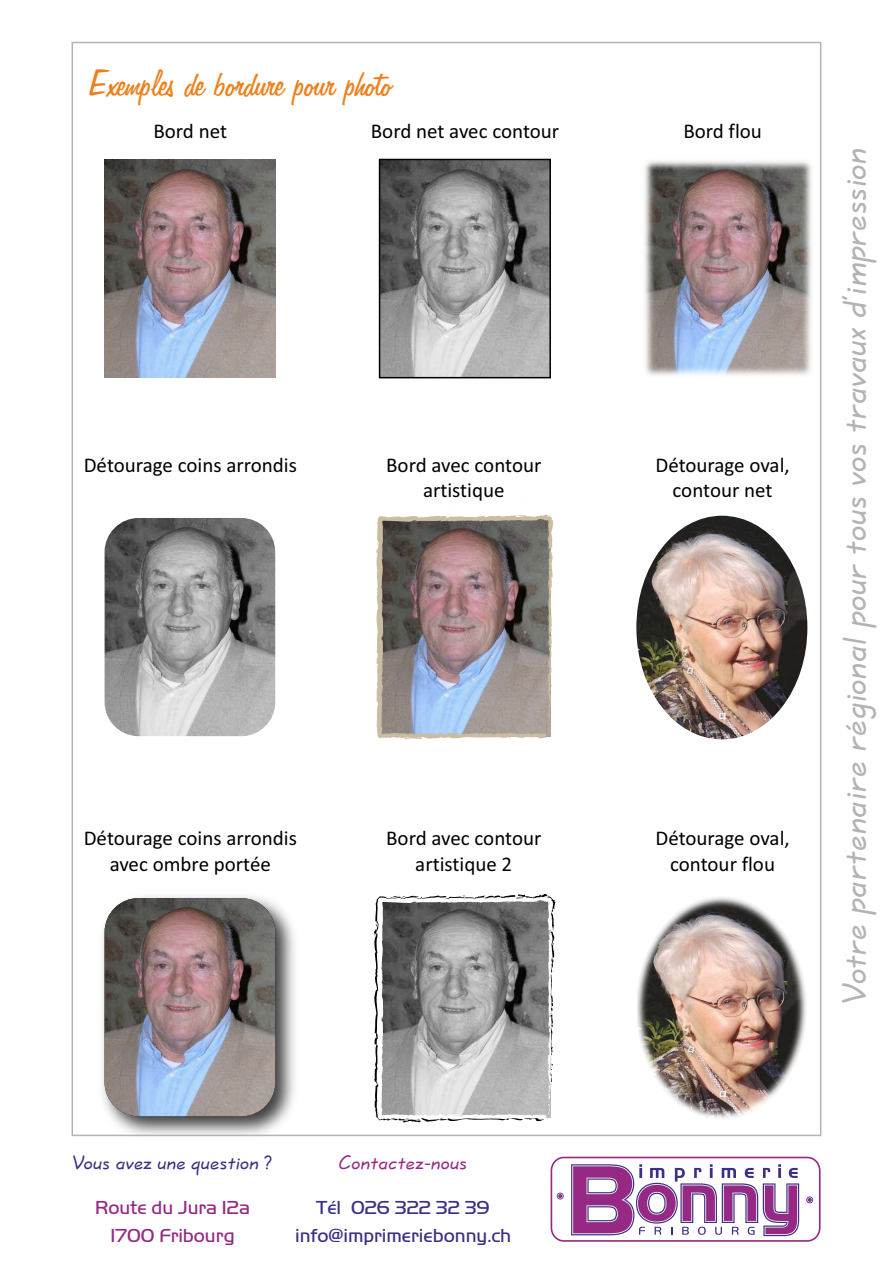
<style>
.page{position:relative;width:893px;height:1263px;background:#fff}
.page>*{position:absolute;margin:0;border:0;box-sizing:border-box;transform-origin:0 0}
.t1{font:42px "Freehand 575 BT Regular B";color:#ef7f1a}
.t2{font:36px "Quill Script";color:#b2b3b3}
.t3{font:21px/25.7px "Calibri";color:#000;text-align:center}
.t4{font:21px "Quill Script";letter-spacing:-.005em;color:#393185}
.t5{font:21px "Quill Script";color:#962983}
.t6{font:19.65px "Handel Got D Ligh";color:#393185}
.t7{font:19.65px "Handel Got D Ligh";color:#962983}
</style>
<div class="page">
<svg style="left:551px;top:1157px;width:269px;height:85px"></svg>
<img style="left:105px;top:159px;width:170px;height:219px">
<img style="left:382px;top:162px;width:166px;height:213px">
<div style="left:379px;top:159px;width:172px;height:219px;border:2px solid #000"></div>
<img style="left:105px;top:518px;width:170px;height:218px">
<img style="left:94px;top:896px;width:209px;height:241px">
<img style="left:105px;top:898px;width:170px;height:218px">
<img style="left:636px;top:516px;width:171px;height:223px">
<img style="left:576px;top:836px;width:246px;height:344px">
<img style="left:644px;top:91px;width:178px;height:355px">
<img style="left:376px;top:514px;width:177px;height:225px">
<svg style="left:374px;top:894px;width:182px;height:229px;background:#9c9c9c"></svg>
<h1 class="t1" style="left:89px;top:63px;width:305px">Exemples de bordure pour photo</h1>
<p class="t3" style="left:153px;top:120px;width:75px">Bord net</p>
<p class="t3" style="left:371px;top:120px;width:190px">Bord net avec contour</p>
<p class="t3" style="left:84px;top:454px;width:215px">Détourage coins arrondis</p>
<p class="t3" style="left:386px;top:454px;width:157px">Bord avec contour artistique</p>
<p class="t3" style="left:84px;top:827px;width:215px">Détourage coins arrondis avec ombre portée</p>
<p class="t3" style="left:386px;top:827px;width:157px">Bord avec contour artistique 2</p>
<p class="t4" style="left:72px;top:1150px;width:201px">Vous avez une question ?</p>
<p class="t5" style="left:339px;top:1150px;width:130px">Contactez-nous</p>
<p class="t7" style="left:95px;top:1198px;width:156px">Route du Jura 12a</p>
<p class="t6" style="left:316px;top:1198px;width:175px">Tél 026 322 32 39</p>
<p class="t7" style="left:110px;top:1226px;width:126px">1700 Fribourg</p>
<p class="t6" style="left:295px;top:1226px;width:218px">info@imprimeriebonny.ch</p>
<p class="t3" style="left:683px;top:120px;width:80px">Bord flou</p>
<p class="t3" style="left:655px;top:454px;width:136px">Détourage oval, contour net</p>
<p class="t3" style="left:655px;top:827px;width:136px">Détourage oval, contour flou</p>
<h2 class="t2" style="left:834px;top:1004px;width:858px;rotate:-90deg">Votre partenaire régional pour tous vos travaux d’impression</h2>
</div>
